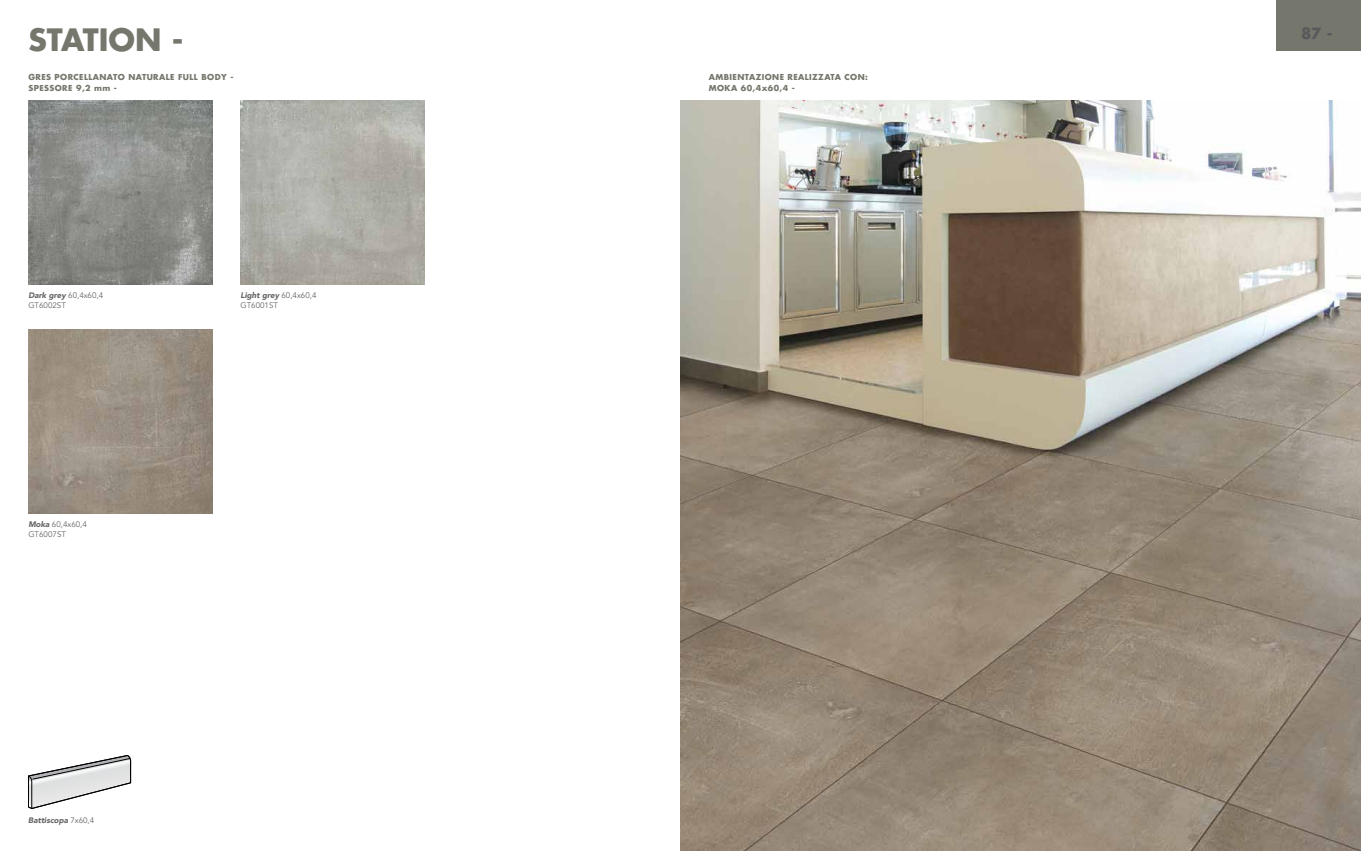
<style>
.page{position:relative;width:1361px;height:851px;background:#fff}
.page>*{position:absolute;margin:0;border:0;box-sizing:border-box;transform-origin:0 0}
.t1{font:700 30px "Futura";color:#75766c}
.t2{font:700 15px "Futura";color:#58595b}
.t3{font:700 8px/11px "Futura";letter-spacing:.05em;color:#75766c}
.t4{font:8px/9.6px "Avenir";color:#636466}
.t5{font:italic 900 8px "Avenir";color:#636466}
.s1{font-weight:900;font-style:italic}
.s2{font-weight:400;font-style:normal}
</style>
<div class="page">
<img style="left:680px;top:100px;width:681px;height:750px">
<svg style="left:28px;top:755px;width:103px;height:53px"></svg>
<img style="left:28px;top:101px;width:184px;height:183px">
<img style="left:240px;top:101px;width:184px;height:183px">
<img style="left:28px;top:330px;width:184px;height:183px">
<div style="left:1276px;top:0;width:85px;height:51px;background:#75766c"></div>
<h1 class="t1" style="left:28px;top:19px;width:157px">STATION -</h1>
<p class="t3" style="left:28px;top:71px;width:207px">GRES PORCELLANATO NATURALE FULL BODY -<br>SPESSORE 9,2 mm -</p>
<p class="t4" style="left:28px;top:291px;width:76px"><span class="s1">Dark grey</span> 60,4x60,4<br>GT6002ST</p>
<p class="t4" style="left:240px;top:291px;width:78px"><span class="s1">Light grey</span> 60,4x60,4<br>GT6001ST</p>
<p class="t4" style="left:28px;top:520px;width:60px"><span class="s1">Moka</span> 60,4x60,4<br>GT6007ST</p>
<p class="t5" style="left:28px;top:815px;width:67px">Battiscopa <span class="s2">7x60,4</span></p>
<p class="t3" style="left:709px;top:71px;width:161px">AMBIENTAZIONE REALIZZATA CON:<br>MOKA 60,4x60,4 -</p>
<h2 class="t2" style="left:1301px;top:23px;width:33px">87 -</h2>
</div>
